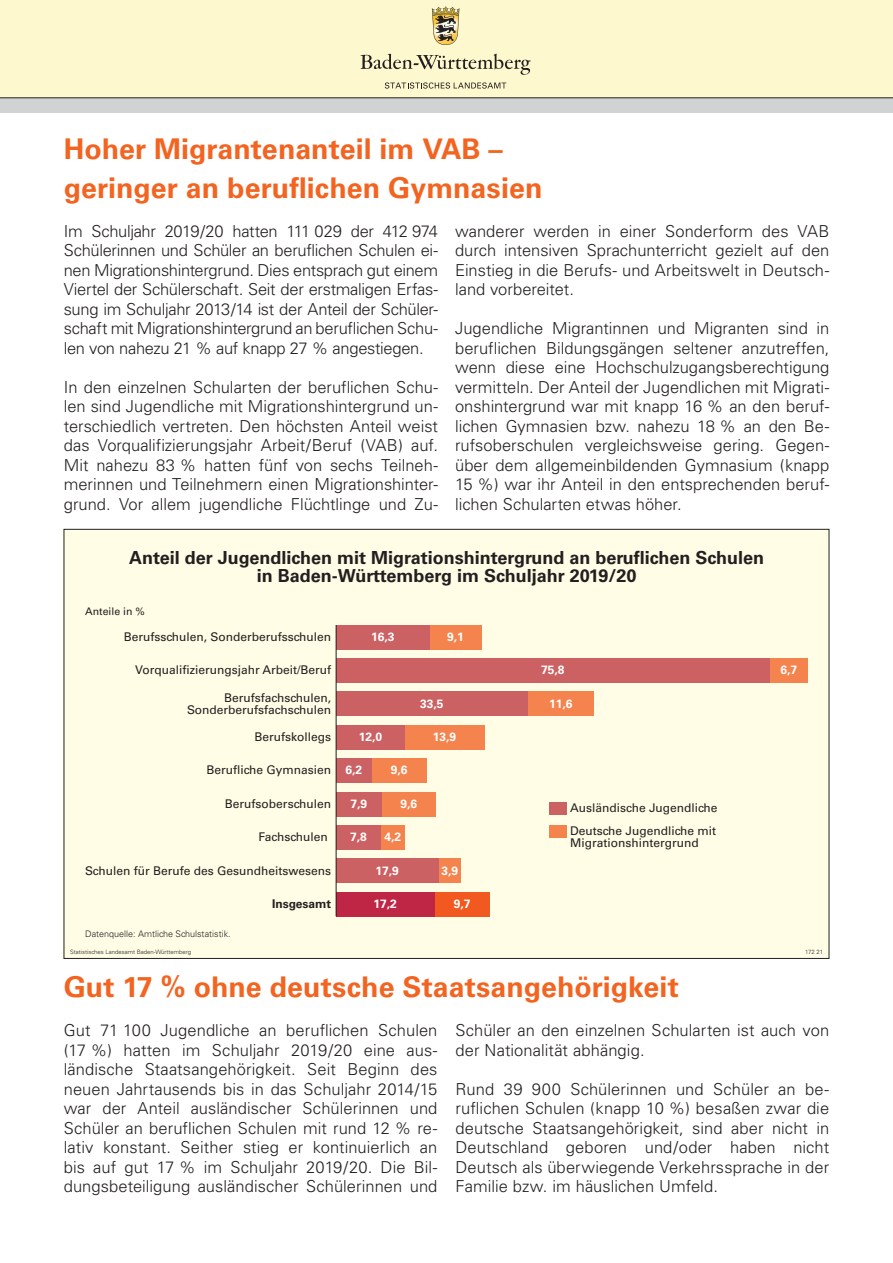
<style>
.page{position:relative;width:893px;height:1263px;background:#fff}
.page>*{position:absolute;margin:0;border:0;box-sizing:border-box;transform-origin:0 0}
.t1{font:700 28.5px/39px "Univers";color:#f36421}
.t2{font:700 18px/18px "Univers";color:#231f20;text-align:center}
.t3{font:300 16.5px/19.5px "Univers";color:#231f20;text-align:justify}
.t4{font:12px/12px "Univers";color:#231f20;text-align:right}
.t5{font:700 12px "Univers";color:#fff}
.t6{font:700 12px "Univers";color:#231f20}
.t7{font:10.5px "Univers";color:#231f20}
.t8{font:300 9px "Univers";color:#231f20}
.t9{font:300 6px "Univers";color:#231f20}
</style>
<div class="page">
<div style="left:0;top:98px;width:893px;height:15px;background:#d1d2d4"></div>
<div style="left:0;top:0;width:893px;height:98px;background:#fef8ce"></div>
<svg style="left:361px;top:54px;width:170px;height:21px"></svg>
<svg style="left:432px;top:6px;width:27px;height:39px"></svg>
<svg style="left:385px;top:82px;width:121px;height:7px"></svg>
<hr style="left:0;top:98px;width:893px;height:1px;background:#231f20">
<div style="left:64px;top:529px;width:765px;height:429px;background:#fffde5"></div>
<div style="left:429px;top:625px;width:52px;height:24px;background:#f5834e"></div>
<div style="left:770px;top:658px;width:38px;height:24px;background:#f5834e"></div>
<div style="left:528px;top:692px;width:66px;height:24px;background:#f5834e"></div>
<div style="left:405px;top:725px;width:79px;height:24px;background:#f5834e"></div>
<div style="left:372px;top:759px;width:54px;height:24px;background:#f5834e"></div>
<div style="left:381px;top:792px;width:55px;height:24px;background:#f5834e"></div>
<div style="left:381px;top:825px;width:24px;height:24px;background:#f5834e"></div>
<div style="left:438px;top:859px;width:23px;height:24px;background:#f5834e"></div>
<div style="left:434px;top:892px;width:56px;height:24px;background:#f15921"></div>
<div style="left:336px;top:625px;width:93px;height:24px;background:#cc6163"></div>
<div style="left:336px;top:658px;width:434px;height:24px;background:#cc6163"></div>
<div style="left:336px;top:692px;width:192px;height:24px;background:#cc6163"></div>
<div style="left:336px;top:725px;width:69px;height:24px;background:#cc6163"></div>
<div style="left:336px;top:759px;width:36px;height:24px;background:#cc6163"></div>
<div style="left:336px;top:792px;width:45px;height:24px;background:#cc6163"></div>
<div style="left:336px;top:825px;width:45px;height:24px;background:#cc6163"></div>
<div style="left:336px;top:859px;width:102px;height:24px;background:#cc6163"></div>
<div style="left:336px;top:892px;width:98px;height:24px;background:#bf2645"></div>
<div style="left:549px;top:825px;width:17px;height:13px;background:#f5834e"></div>
<div style="left:549px;top:802px;width:17px;height:13px;background:#cc6163"></div>
<hr style="left:336px;top:625px;width:1px;height:291px;background:#231f20">
<h1 class="t1" style="left:64px;top:129px;width:480px">Hoher Migrantenanteil im VAB – geringer an beruflichen Gymnasien</h1>
<p class="t3" style="left:64px;top:221px;width:376px">Im Schuljahr 2019/20 hatten 111 029 der 412 974<br>Schülerinnen und Schüler an beruflichen Schulen ei&shy;nen Migrationshintergrund. Dies entsprach gut einem Viertel der Schülerschaft. Seit der erstmaligen Erfas&shy;sung im Schuljahr 2013/14 ist der Anteil der Schüler&shy;schaft mit Migrationshintergrund an beruflichen Schu&shy;len von nahezu 21 % auf knapp 27 % angestiegen.</p>
<p class="t3" style="left:64px;top:377px;width:376px">In den einzelnen Schularten der beruflichen Schu&shy;len sind Jugendliche mit Migrationshintergrund un&shy;terschiedlich vertreten. Den höchsten Anteil weist das Vorqualifizierungsjahr Arbeit/Beruf (VAB) auf.<br>Mit nahezu 83 % hatten fünf von sechs Teilneh&shy;merinnen und Teilnehmern einen Migrationshinter&shy;grund. Vor allem jugendliche Flüchtlinge und Zu-</p>
<p class="t3" style="left:455px;top:221px;width:376px">wanderer werden in einer Sonderform des VAB durch intensiven Sprachunterricht gezielt auf den Einstieg in die Berufs- und Arbeitswelt in Deutsch&shy;land vorbereitet.</p>
<p class="t3" style="left:455px;top:319px;width:376px">Jugendliche Migrantinnen und Migranten sind in beruflichen Bildungsgängen seltener anzutreffen, wenn diese eine Hochschulzugangsberechtigung vermitteln. Der Anteil der Jugendlichen mit Migrati&shy;onshintergrund war mit knapp 16 % an den beruf&shy;lichen Gymnasien bzw. nahezu 18 % an den Be&shy;rufsoberschulen vergleichsweise gering. Gegen‑ über dem allgemeinbildenden Gymnasium (knapp 15 %) war ihr Anteil in den entsprechenden beruf&shy;lichen Schularten etwas höher.</p>
<p class="t2" style="left:129px;top:549px;width:636px">Anteil der Jugendlichen mit Migrationshintergrund an beruflichen Schulen in Baden-Württemberg im Schuljahr 2019/20</p>
<p class="t7" style="left:85px;top:605px;width:61px">Anteile in %</p>
<p class="t4" style="left:124px;top:630px;width:209px">Berufsschulen, Sonderberufsschulen</p>
<p class="t5" style="left:371px;top:629px;width:25px">16,3</p>
<p class="t5" style="left:447px;top:629px;width:18px">9,1</p>
<p class="t4" style="left:135px;top:664px;width:197px">Vorqualifizierungsjahr Arbeit/Beruf</p>
<p class="t5" style="left:541px;top:663px;width:25px">75,8</p>
<p class="t5" style="left:781px;top:663px;width:18px">6,7</p>
<p class="t4" style="left:187px;top:691px;width:145px">Berufsfachschulen,<br>Sonderberufsfachschulen</p>
<p class="t5" style="left:420px;top:696px;width:25px">33,5</p>
<p class="t5" style="left:549px;top:696px;width:25px">11,6</p>
<p class="t4" style="left:254px;top:731px;width:78px">Berufskollegs</p>
<p class="t4" style="left:206px;top:764px;width:126px">Berufliche Gymnasien</p>
<p class="t4" style="left:225px;top:797px;width:108px">Berufsoberschulen</p>
<p class="t5" style="left:359px;top:730px;width:25px">12,0</p>
<p class="t5" style="left:433px;top:730px;width:25px">13,9</p>
<p class="t5" style="left:345px;top:763px;width:18px">6,2</p>
<p class="t5" style="left:391px;top:763px;width:18px">9,6</p>
<p class="t5" style="left:350px;top:796px;width:18px">7,9</p>
<p class="t5" style="left:400px;top:796px;width:18px">9,6</p>
<p class="t4" style="left:570px;top:801px;width:149px">Ausländische Jugendliche</p>
<p class="t4" style="left:259px;top:831px;width:71px">Fachschulen</p>
<p class="t5" style="left:350px;top:830px;width:18px">7,8</p>
<p class="t5" style="left:384px;top:830px;width:18px">4,2</p>
<p class="t4" style="left:570px;top:824px;width:147px;text-align:left">Deutsche Jugendliche mit<br>Migrationshintergrund</p>
<p class="t4" style="left:85px;top:864px;width:247px">Schulen für Berufe des Gesundheitswesens</p>
<p class="t6" style="left:272px;top:897px;width:61px">Insgesamt</p>
<p class="t5" style="left:376px;top:863px;width:25px">17,9</p>
<p class="t5" style="left:441px;top:863px;width:18px">3,9</p>
<p class="t5" style="left:374px;top:897px;width:25px">17,2</p>
<p class="t5" style="left:454px;top:897px;width:18px">9,7</p>
<p class="t8" style="left:85px;top:928px;width:147px">Datenquelle: Amtliche Schulstatistik.</p>
<p class="t9" style="left:70px;top:948px;width:122px">Statistisches Landesamt Baden-Württemberg</p>
<p class="t9" style="left:805px;top:948px;width:19px">172 21</p>
<h1 class="t1" style="left:64px;top:968px;width:616px">Gut 17 % ohne deutsche Staatsangehörigkeit</h1>
<p class="t3" style="left:64px;top:1020px;width:375px">Gut 71 100 Jugendliche an beruflichen Schulen (17 %) hatten im Schuljahr 2019/20 eine aus‑ ländische Staatsangehörigkeit. Seit Beginn des neuen Jahrtausends bis in das Schuljahr 2014/15 war der Anteil ausländischer Schülerinnen und Schüler an beruflichen Schulen mit rund 12 % re‑ lativ konstant. Seither stieg er kontinuierlich an bis auf gut 17 % im Schuljahr 2019/20. Die Bil&shy;dungsbeteiligung ausländischer Schülerinnen und</p>
<p class="t3" style="left:455px;top:1020px;width:375px">Schüler an den einzelnen Schularten ist auch von der Nationalität abhängig.</p>
<p class="t3" style="left:455px;top:1079px;width:375px">Rund 39 900 Schülerinnen und Schüler an be‑ ruflichen Schulen (knapp 10 %) besaßen zwar die deutsche Staatsangehörigkeit, sind aber nicht in Deutschland geboren und/oder haben nicht Deutsch als überwiegende Verkehrssprache in der Familie bzw. im häuslichen Umfeld.</p>
</div>
